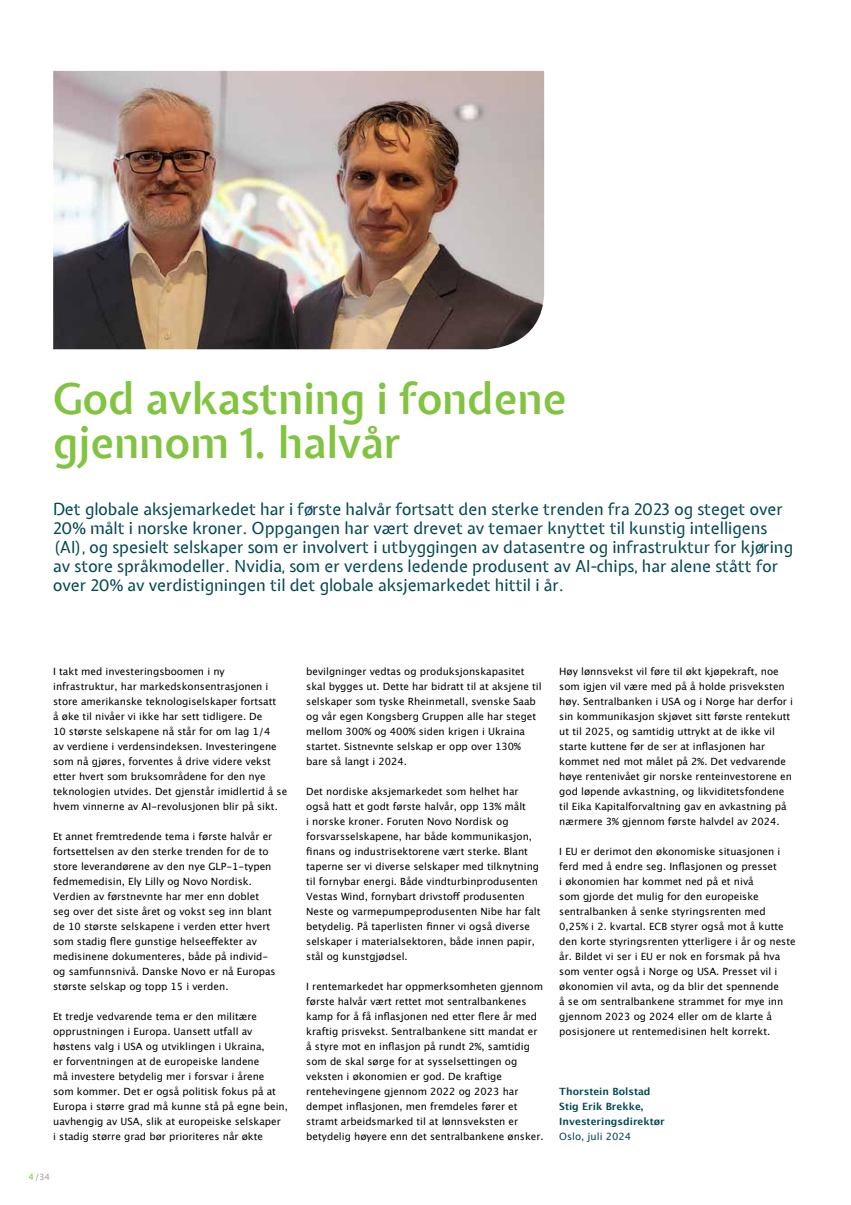
<style>
.page{position:relative;width:851px;height:1205px;background:#fff}
.page>*{position:absolute;margin:0;border:0;box-sizing:border-box;transform-origin:0 0}
.t1{font:600 42.88px/44.1px "Expletus Sans";color:#82c341}
.t2{font:16.38px/19px "Expletus Sans";color:#004751}
.t3{font:10px/15px "Lucida Grande";color:#000}
.t4{font:700 10px/15px "Lucida Grande";color:#004751}
.t5{font:10px "Lucida Grande";color:#004751}
.t6{font:8.75px "Lucida Grande";color:#a49b97}
.s1{color:#82c341}
</style>
<div class="page">
<img style="left:53px;top:71px;width:491px;height:278px">
<h1 class="t1" style="left:53px;top:379px;width:515px">God avkastning i fondene gjennom 1. halvår</h1>
<p class="t2" style="left:53px;top:501px;width:741px">Det globale aksjemarkedet har i første halvår fortsatt den sterke trenden fra 2023 og steget over 20% målt i norske kroner. Oppgangen har vært drevet av temaer knyttet til kunstig intelligens (AI), og spesielt selskaper som er involvert i utbyggingen av datasentre og infrastruktur for kjøring av store språkmodeller. Nvidia, som er verdens ledende produsent av AI-chips, har alene stått for over 20% av verdistigningen til det globale aksjemarkedet hittil i år.</p>
<p class="t3" style="left:53px;top:664px;width:235px">I takt med investeringsboomen i ny infrastruktur, har markedskonsentrasjonen i store amerikanske teknologiselskaper fortsatt<br>å øke til nivåer vi ikke har sett tidligere. De<br>10 største selskapene nå står for om lag 1/4<br>av verdiene i verdensindeksen. Investeringene som nå gjøres, forventes å drive videre vekst etter hvert som bruksområdene for den nye teknologien utvides. Det gjenstår imidlertid å se hvem vinnerne av AI-revolusjonen blir på sikt.</p>
<p class="t3" style="left:53px;top:829px;width:224px">Et annet fremtredende tema i første halvår er fortsettelsen av den sterke trenden for de to store leverandørene av den nye GLP-1-typen fedmemedisin, Ely Lilly og Novo Nordisk.<br>Verdien av førstnevnte har mer enn doblet seg over det siste året og vokst seg inn blant de 10 største selskapene i verden etter hvert som stadig flere gunstige helseeffekter av medisinene dokumenteres, både på individ&shy;og samfunnsnivå. Danske Novo er nå Europas største selskap og topp 15 i verden.</p>
<p class="t3" style="left:53px;top:1009px;width:236px">Et tredje vedvarende tema er den militære opprustningen i Europa. Uansett utfall av høstens valg i USA og utviklingen i Ukraina,<br>er forventningen at de europeiske landene<br>må investere betydelig mer i forsvar i årene<br>som kommer. Det er også politisk fokus på at Europa i større grad må kunne stå på egne bein, uavhengig av USA, slik at europeiske selskaper<br>i stadig større grad bør prioriteres når økte</p>
<p class="t6" style="left:29px;top:1172px;width:23px"><span class="s1">4</span>/34</p>
<p class="t3" style="left:306px;top:664px;width:237px">bevilgninger vedtas og produksjonskapasitet skal bygges ut. Dette har bidratt til at aksjene til selskaper som tyske Rheinmetall, svenske Saab og vår egen Kongsberg Gruppen alle har steget mellom 300% og 400% siden krigen i Ukraina startet. Sistnevnte selskap er opp over 130% bare så langt i 2024.</p>
<p class="t3" style="left:306px;top:784px;width:236px">Det nordiske aksjemarkedet som helhet har også hatt et godt første halvår, opp 13% målt<br>i norske kroner. Foruten Novo Nordisk og forsvarsselskapene, har både kommunikasjon, finans og industrisektorene vært sterke. Blant taperne ser vi diverse selskaper med tilknytning til fornybar energi. Både vindturbinprodusenten Vestas Wind, fornybart drivstoff produsenten Neste og varmepumpeprodusenten Nibe har falt betydelig. På taperlisten finner vi også diverse selskaper i materialsektoren, både innen papir, stål og kunstgjødsel.</p>
<p class="t3" style="left:306px;top:979px;width:239px">I rentemarkedet har oppmerksomheten gjennom første halvår vært rettet mot sentralbankenes kamp for å få inflasjonen ned etter flere år med kraftig prisvekst. Sentralbankene sitt mandat er å styre mot en inflasjon på rundt 2%, samtidig som de skal sørge for at sysselsettingen og veksten i økonomien er god. De kraftige rentehevingene gjennom 2022 og 2023 har dempet inflasjonen, men fremdeles fører et stramt arbeidsmarked til at lønnsveksten er betydelig høyere enn det sentralbankene ønsker.</p>
<p class="t3" style="left:559px;top:664px;width:235px">Høy lønnsvekst vil føre til økt kjøpekraft, noe som igjen vil være med på å holde prisveksten høy. Sentralbanken i USA og i Norge har derfor i sin kommunikasjon skjøvet sitt første rentekutt ut til 2025, og samtidig uttrykt at de ikke vil starte kuttene før de ser at inflasjonen har kommet ned mot målet på 2%. Det vedvarende høye rentenivået gir norske renteinvestorene en god løpende avkastning, og likviditetsfondene til Eika Kapitalforvaltning gav en avkastning på nærmere 3% gjennom første halvdel av 2024.</p>
<p class="t3" style="left:559px;top:844px;width:238px">I EU er derimot den økonomiske situasjonen i ferd med å endre seg. Inflasjonen og presset<br>i økonomien har kommet ned på et nivå<br>som gjorde det mulig for den europeiske sentralbanken å senke styringsrenten med 0,25% i 2. kvartal. ECB styrer også mot å kutte den korte styringsrenten ytterligere i år og neste år. Bildet vi ser i EU er nok en forsmak på hva som venter også i Norge og USA. Presset vil i økonomien vil avta, og da blir det spennende<br>å se om sentralbankene strammet for mye inn gjennom 2023 og 2024 eller om de klarte å posisjonere ut rentemedisinen helt korrekt.</p>
<p class="t4" style="left:559px;top:1084px;width:107px">Thorstein Bolstad<br>Stig Erik Brekke,<br>Investeringsdirektør</p>
<p class="t5" style="left:559px;top:1131px;width:73px">Oslo, juli 2024</p>
</div>
